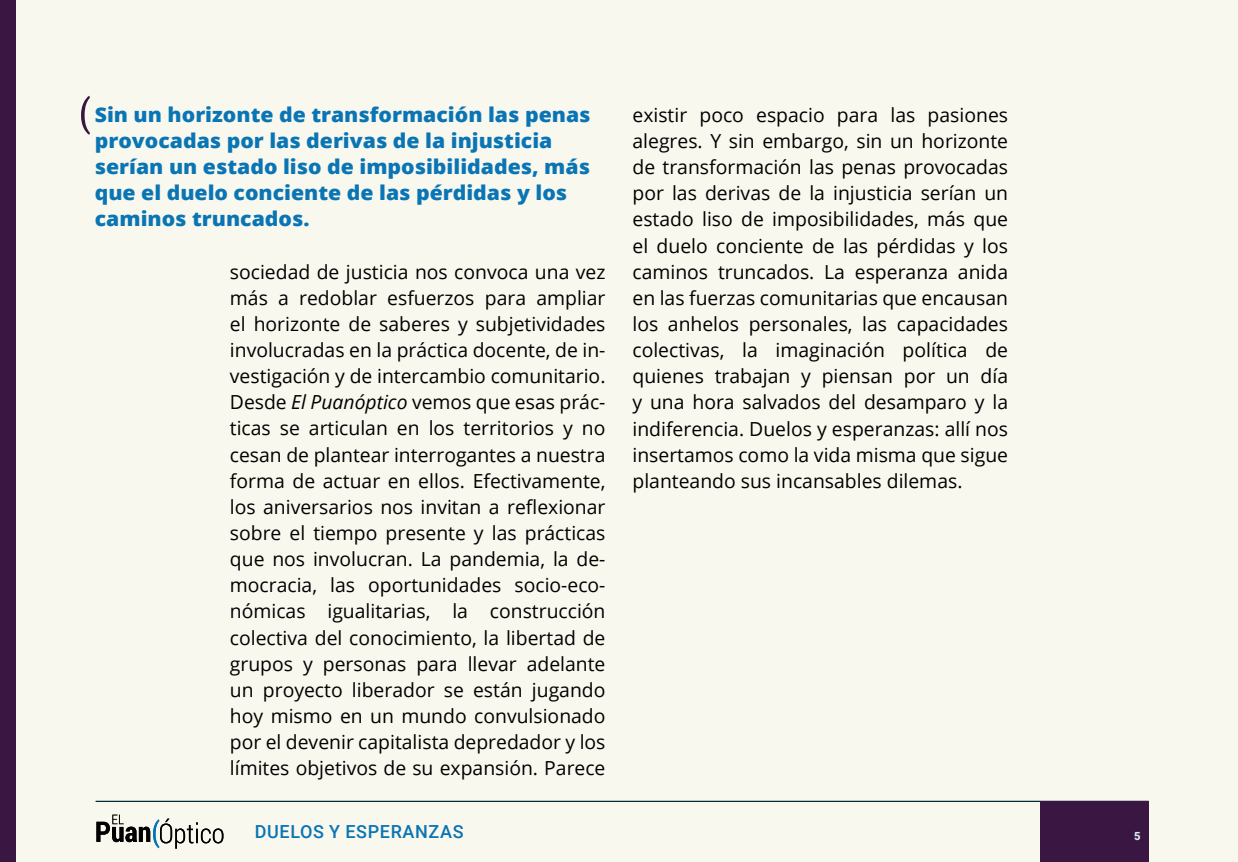
<style>
.page{position:relative;width:1238px;height:862px;background:#fff}
.page>*{position:absolute;margin:0;border:0;box-sizing:border-box;transform-origin:0 0}
.t1{font:800 20.25px/26.1px "Open Sans";color:#0a75b4;scale:1.05 1}
.t2{font:19.35px/26.1px "Open Sans";color:#000;text-align:justify}
.t3{font:500 18px "Roboto";letter-spacing:.035em;color:#0a75b4}
.t4{font:900 11.25px "Roboto";color:#dbe9ee}
.s1{font-style:italic}
</style>
<div class="page">
<div style="left:0;top:0;width:1237px;height:861px;background:#f9f8ee"></div>
<hr style="left:96px;top:800px;width:1052px;height:1px;background:#002732">
<svg style="left:96px;top:814px;width:127px;height:34px"></svg>
<div style="left:0;top:0;width:16px;height:861px;background:#3a1642"></div>
<div style="left:1039px;top:800px;width:109px;height:61px;background:#3a1642"></div>
<svg style="left:81px;top:96px;width:9px;height:39px"></svg>
<p class="t1" style="left:95px;top:100px;width:473px">Sin un horizonte de transformación las penas provocadas por las derivas de la injusticia serían un estado liso de imposibilidades, más que el duelo conciente de las pérdidas y los caminos truncados.</p>
<p class="t2" style="left:230px;top:258px;width:377px">sociedad de justicia nos convoca una vez más a redoblar esfuerzos para ampliar el horizonte de saberes y subjetividades involucradas en la práctica docente, de in&shy;vestigación y de intercambio comunitario.<br>Desde <span class="s1">El Puanóptico</span> vemos que esas prác&shy;ticas se articulan en los territorios y no cesan de plantear interrogantes a nuestra forma de actuar en ellos. Efectivamente, los aniversarios nos invitan a reflexionar sobre el tiempo presente y las prácticas que nos involucran. La pandemia, la de&shy;mocracia, las oportunidades socio-eco&shy;nómicas igualitarias, la construcción colectiva del conocimiento, la libertad de grupos y personas para llevar adelante un proyecto liberador se están jugando hoy mismo en un mundo convulsionado por el devenir capitalista depredador y los límites objetivos de su expansión. Parece</p>
<p class="t2" style="left:632px;top:101px;width:377px">existir poco espacio para las pasiones alegres. Y sin embargo, sin un horizonte de transformación las penas provocadas por las derivas de la injusticia serían un estado liso de imposibilidades, más que el duelo conciente de las pérdidas y los caminos truncados. La esperanza anida en las fuerzas comunitarias que encausan los anhelos personales, las capacidades colectivas, la imaginación política de quienes trabajan y piensan por un día y una hora salvados del desamparo y la indiferencia. Duelos y esperanzas: allí nos insertamos como la vida misma que sigue planteando sus incansables dilemas.</p>
<p class="t3" style="left:255px;top:818px;width:210px">DUELOS Y ESPERANZAS</p>
<p class="t4" style="left:1134px;top:827px;width:8px">5</p>
</div>
